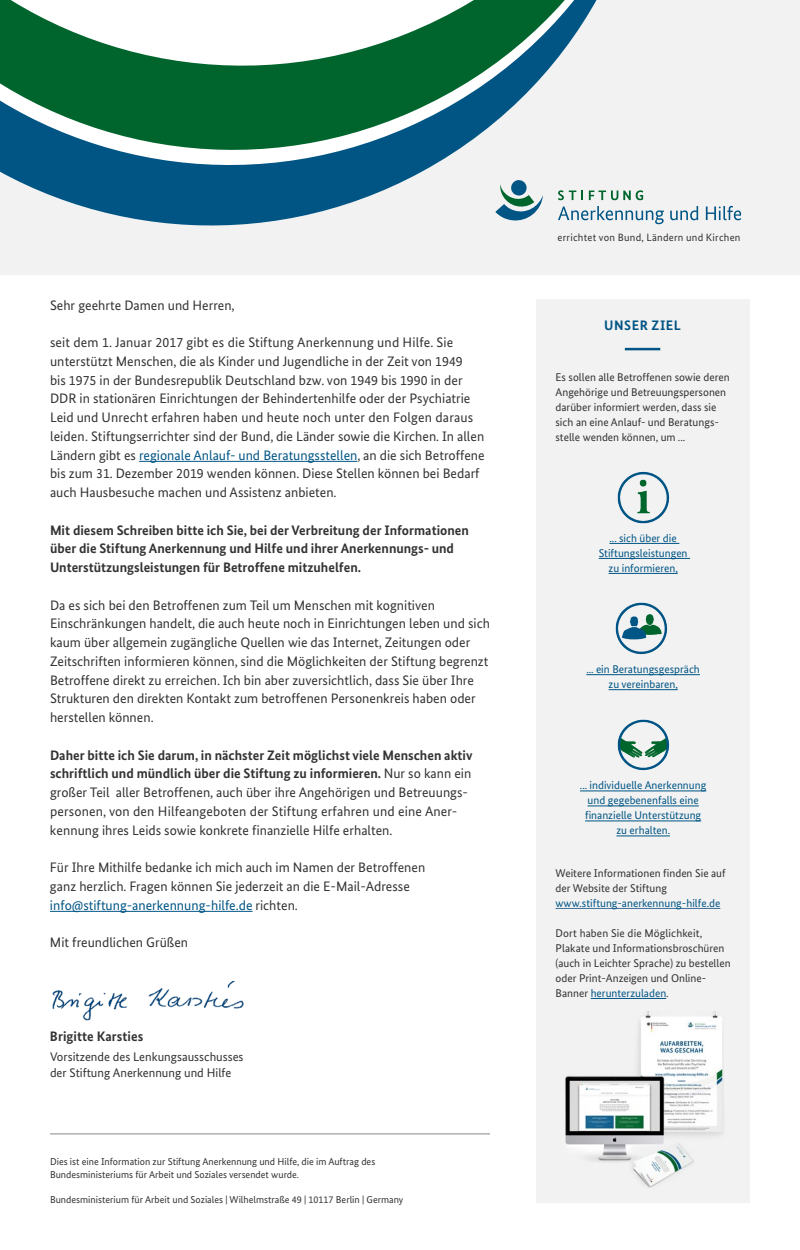
<style>
.page{position:relative;width:800px;height:1250px;background:#fff}
.page>*{position:absolute;margin:0;border:0;box-sizing:border-box;transform-origin:0 0}
.t1{font:13.75px/18.8px "Bundes Sans";color:#333}
.t2{font:700 13.75px/18.8px "Bundes Sans";color:#333}
.t3{font:700 13.75px "Bundes Sans";letter-spacing:.035em;color:#005585}
.t4{font:12.5px/16.2px "Bundes Sans";color:#333}
.t5{font:11.25px/15px "Bundes Sans";color:#333}
.t6{font:11.25px/15px "Bundes Sans";color:#005585;text-align:center}
.t7{font:10.62px "Bundes Sans";letter-spacing:.025em;color:#333}
.t8{font:10px/12.5px "Bundes Sans";color:#333}
.s1{color:#005585}
.s2{font-weight:700}
</style>
<div class="page">
<hr style="left:50px;top:1134px;width:440px;height:1px;background:#878786">
<hr style="left:139px;top:461px;width:218px;height:1px;background:#005585">
<hr style="left:50px;top:911px;width:203px;height:1px;background:#005585">
<div style="left:536px;top:299px;width:214px;height:904px;background:#f2f2f2"></div>
<div style="left:0;top:0;width:800px;height:274px;background:#f2f2f2"></div>
<svg style="left:662px;top:210px;width:2px;height:14px"></svg>
<svg style="left:670px;top:206px;width:28px;height:14px"></svg>
<svg style="left:706px;top:206px;width:35px;height:14px"></svg>
<svg style="left:60px;top:199px;width:602px;height:27px"></svg>
<svg style="left:24px;top:184px;width:620px;height:15px;fill:#005585"></svg>
<svg style="left:0;top:100px;width:526px;height:84px"></svg>
<svg style="left:0;top:0;width:597px;height:100px"></svg>
<hr style="left:625px;top:348px;width:35px;height:2px;background:#005585">
<img style="left:617px;top:471px;width:53px;height:53px">
<hr style="left:609px;top:543px;width:70px;height:1px;background:#005585">
<hr style="left:599px;top:558px;width:91px;height:1px;background:#005585">
<hr style="left:609px;top:573px;width:69px;height:1px;background:#005585">
<img style="left:615px;top:602px;width:53px;height:53px">
<hr style="left:586px;top:674px;width:114px;height:1px;background:#005585">
<hr style="left:609px;top:689px;width:69px;height:1px;background:#005585">
<img style="left:617px;top:719px;width:53px;height:52px">
<hr style="left:580px;top:791px;width:126px;height:1px;background:#005585">
<hr style="left:588px;top:806px;width:111px;height:1px;background:#005585">
<hr style="left:585px;top:821px;width:116px;height:1px;background:#005585">
<hr style="left:616px;top:836px;width:54px;height:1px;background:#005585">
<hr style="left:556px;top:908px;width:164px;height:1px;background:#3f6f9a">
<hr style="left:591px;top:998px;width:75px;height:1px;background:#005585">
<img style="left:52px;top:981px;width:192px;height:40px">
<img style="left:565px;top:1011px;width:159px;height:177px">
<p class="t1" style="left:50px;top:295px;width:186px">Sehr geehrte Damen und Herren,</p>
<p class="t1" style="left:50px;top:333px;width:436px">seit dem 1. Januar 2017 gibt es die Stiftung Anerkennung und Hilfe. Sie unterstützt Menschen, die als Kinder und Jugendliche in der Zeit von 1949<br>bis 1975 in der Bundesrepublik Deutschland bzw. von 1949 bis 1990 in der DDR in stationären Einrichtungen der Behindertenhilfe oder der Psychiatrie Leid und Unrecht erfahren haben und heute noch unter den Folgen daraus leiden. Stiftungserrichter sind der Bund, die Länder sowie die Kirchen. In allen Ländern gibt es <span class="s1">regionale Anlauf- und Beratungsstellen</span>, an die sich Betroffene bis zum 31. Dezember 2019 wenden können. Diese Stellen können bei Bedarf auch Hausbesuche machen und Assistenz anbieten.</p>
<p class="t2" style="left:50px;top:520px;width:420px">Mit diesem Schreiben bitte ich Sie, bei der Verbreitung der Informationen über die Stiftung Anerkennung und Hilfe und ihrer Anerkennungs- und<br>Unterstützungsleistungen für Betroffene mitzuhelfen.</p>
<p class="t1" style="left:50px;top:595px;width:442px">Da es sich bei den Betroffenen zum Teil um Menschen mit kognitiven Einschränkungen handelt, die auch heute noch in Einrichtungen leben und sich kaum über allgemein zugängliche Quellen wie das Internet, Zeitungen oder Zeitschriften informieren können, sind die Möglichkeiten der Stiftung begrenzt Betroffene direkt zu erreichen. Ich bin aber zuversichtlich, dass Sie über Ihre Strukturen den direkten Kontakt zum betroffenen Personenkreis haben oder herstellen können.</p>
<p class="t1" style="left:50px;top:745px;width:424px"><span class="s2">Daher bitte ich Sie darum, in nächster Zeit möglichst viele Menschen aktiv schriftlich und mündlich über die Stiftung zu informieren.</span> Nur so kann ein großer Teil aller Betroffenen, auch über ihre Angehörigen und Betreuungs&shy;personen, von den Hilfeangeboten der Stiftung erfahren und eine Aner&shy;kennung ihres Leids sowie konkrete finanzielle Hilfe erhalten.</p>
<p class="t1" style="left:50px;top:858px;width:377px">Für Ihre Mithilfe bedanke ich mich auch im Namen der Betroffenen ganz herzlich. Fragen können Sie jederzeit an die E-Mail-Adresse <span class="s1">info@stiftung-anerkennung-hilfe.de</span> richten.</p>
<p class="t1" style="left:50px;top:933px;width:140px">Mit freundlichen Grüßen</p>
<p class="t2" style="left:50px;top:1027px;width:95px">Brigitte Karsties</p>
<p class="t4" style="left:50px;top:1048px;width:195px">Vorsitzende des Lenkungsausschusses der Stiftung Anerkennung und Hilfe</p>
<p class="t8" style="left:50px;top:1155px;width:327px">Dies ist eine Information zur Stiftung Anerkennung und Hilfe, die im Auftrag des<br>Bundesministeriums für Arbeit und Soziales versendet wurde.</p>
<p class="t8" style="left:50px;top:1193px;width:355px">Bundesministerium für Arbeit und Soziales | Wilhelmstraße 49 | 10117 Berlin | Germany</p>
<p class="t7" style="left:558px;top:231px;width:185px">errichtet von Bund, Ländern und Kirchen</p>
<p class="t3" style="left:604px;top:317px;width:78px">UNSER ZIEL</p>
<p class="t5" style="left:556px;top:370px;width:176px">Es sollen alle Betroffenen sowie deren Angehörige und Betreuungspersonen darüber informiert werden, dass sie sich an eine Anlauf- und Beratungs&shy;stelle wenden können, um ...</p>
<p class="t6" style="left:599px;top:530px;width:90px">... sich über die<br>Stiftungsleistungen zu informieren,</p>
<p class="t6" style="left:586px;top:662px;width:115px">... ein Beratungsgespräch zu vereinbaren,</p>
<p class="t6" style="left:580px;top:778px;width:128px">... individuelle Anerkennung und gegebenenfalls eine finanzielle Unterstützung zu erhalten.</p>
<p class="t5" style="left:556px;top:866px;width:172px">Weitere Informationen finden Sie auf der Website der Stiftung</p>
<p class="t6" style="left:556px;top:895px;width:166px">www.stiftung-anerkennung-hilfe.de</p>
<p class="t5" style="left:556px;top:926px;width:177px">Dort haben Sie die Möglichkeit, Plakate und Informationsbroschüren (auch in Leichter Sprache) zu bestellen oder Print-Anzeigen und Online-Banner <span class="s1">herunterzuladen</span>.</p>
</div>
